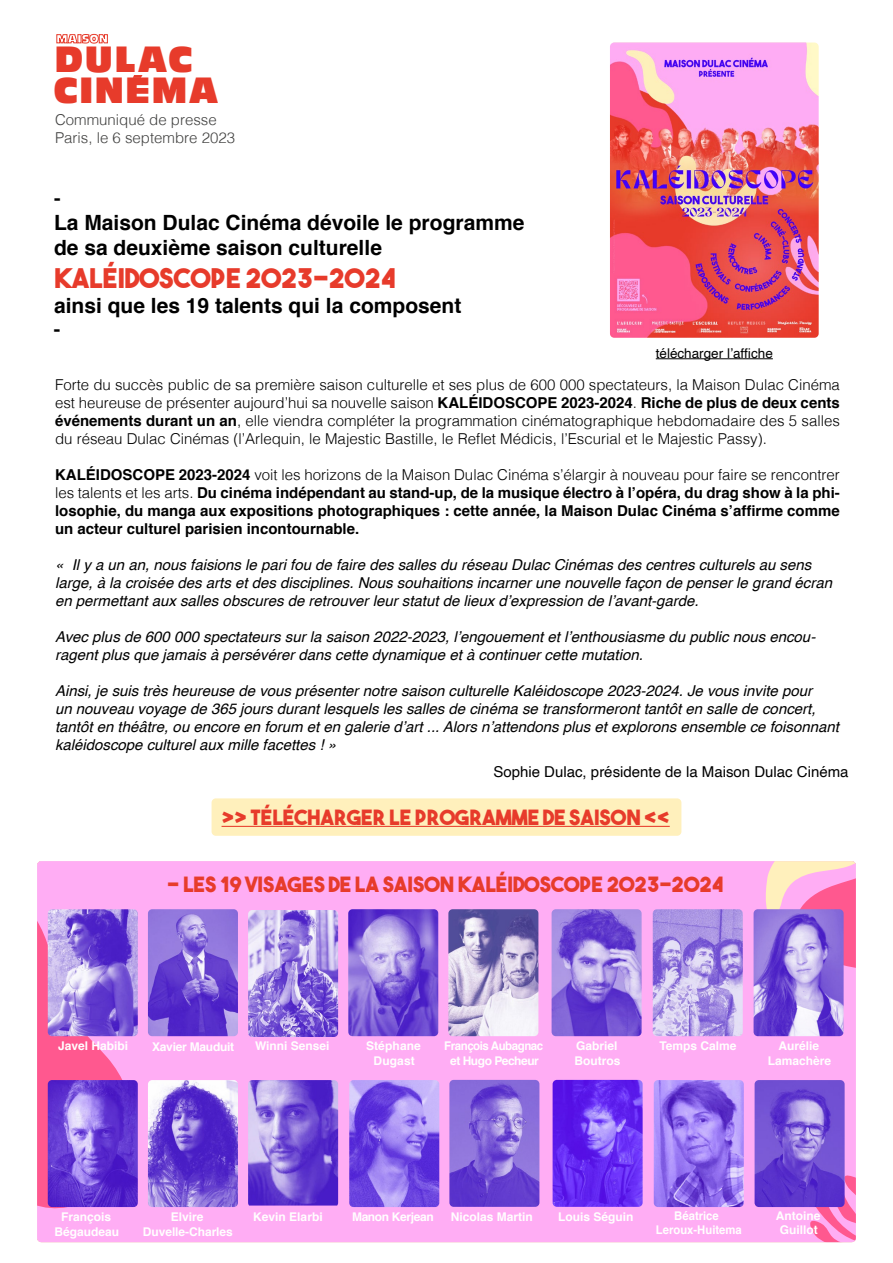
<style>
.page{position:relative;width:893px;height:1263px;background:#fff}
.page>*{position:absolute;margin:0;border:0;box-sizing:border-box;transform-origin:0 0}
.t1{font:38.25px "Antique Oli T Comp";letter-spacing:.04em;color:#e73b2b}
.t2{font:27px "The Bold Font";color:#e73b2b}
.t3{font:700 21px/25.2px "Helvetica";color:#000}
.t4{font:21px "The Bold Font";color:#e73b2b}
.t5{font:700 19.5px "Helvetica";color:#000}
.t6{font:italic 15px/18px "Helvetica";color:#000}
.t7{font:300 15px/18px "Helvetica";color:#000;text-align:justify}
.t8{font:700 15px/18px "Helvetica";color:#000;text-align:justify}
.t9{font:15px "Helvetica";color:#000}
.t10{font:300 15px/18px "Helvetica";color:#424241}
.t11{font:13.5px "Helvetica";color:#000}
.t12{font:700 12px/14.4px "Helvetica";color:#fff;text-align:center}
.t13{font:700 12px/14.4px "Helvetica";letter-spacing:-.04em;color:#fff;text-align:center;scale:.96 1}
.t14{font:700 12px/14.4px "Helvetica";color:#fff;text-align:center;scale:.94 1}
.t15{font:700 12px "Helvetica";letter-spacing:-.02em;color:#fff}
.t16{font:700 12px "Helvetica";letter-spacing:-.03em;color:#fff}
.s1{font-weight:700}
.s2{font-weight:300}
</style>
<div class="page">
<svg style="left:133px;top:75px;width:9px;height:3px"></svg>
<svg style="left:56px;top:33px;width:52px;height:11px"></svg>
<img style="left:610px;top:43px;width:209px;height:295px">
<hr style="left:656px;top:358px;width:117px;height:1px;background:#000">
<div style="left:212px;top:798px;width:469px;height:38px;background:#fff0bc;border-radius:4px"></div>
<hr style="left:222px;top:826px;width:448px;height:1px;background:#e73b2b">
<div style="left:37px;top:861px;width:819px;height:381px;background:#ffadf4"></div>
<svg style="left:654px;top:883px;width:5px;height:15px"></svg>
<svg style="left:809px;top:1165px;width:47px;height:77px;background:#fe84c3"></svg>
<svg style="left:37px;top:901px;width:96px;height:319px;background:#fe78b5"></svg>
<svg style="left:762px;top:861px;width:94px;height:111px;background:#fea5c0"></svg>
<img style="left:348px;top:909px;width:90px;height:127px">
<img style="left:448px;top:909px;width:90px;height:127px">
<img style="left:552px;top:909px;width:90px;height:127px">
<img style="left:653px;top:909px;width:90px;height:127px">
<img style="left:754px;top:909px;width:90px;height:127px">
<img style="left:48px;top:909px;width:90px;height:127px">
<img style="left:449px;top:1080px;width:90px;height:127px">
<img style="left:148px;top:909px;width:90px;height:127px">
<img style="left:553px;top:1080px;width:90px;height:127px">
<img style="left:48px;top:1080px;width:90px;height:127px">
<img style="left:148px;top:1080px;width:90px;height:127px">
<img style="left:248px;top:1080px;width:90px;height:125px">
<img style="left:349px;top:1080px;width:90px;height:127px">
<img style="left:654px;top:1080px;width:90px;height:127px">
<img style="left:755px;top:1080px;width:90px;height:127px">
<img style="left:248px;top:910px;width:90px;height:127px">
<h1 class="t1" style="left:55px;top:38px;width:139px">DULAC</h1>
<h1 class="t1" style="left:54px;top:69px;width:166px">CINEMA</h1>
<p class="t10" style="left:55px;top:109px;width:182px">Communiqué de presse<br>Paris, le 6 septembre 2023</p>
<h3 class="t5" style="left:54px;top:182px;width:8px">-</h3>
<h3 class="t3" style="left:54px;top:210px;width:472px">La Maison Dulac Cinéma dévoile le programme de sa deuxième saison culturelle</h3>
<h2 class="t2" style="left:54px;top:261px;width:343px">KALÉIDOSCOPE 2023-2024</h2>
<h3 class="t3" style="left:54px;top:293px;width:409px">ainsi que les 19 talents qui la composent</h3>
<h3 class="t5" style="left:54px;top:314px;width:8px">-</h3>
<p class="t11" style="left:656px;top:343px;width:119px">télécharger l’affiche</p>
<p class="t7" style="left:55px;top:375px;width:786px">Forte du succès public de sa première saison culturelle et ses plus de 600 000 spectateurs, la Maison Dulac Cinéma est heureuse de présenter aujourd’hui sa nouvelle saison <span class="s1">KALÉIDOSCOPE 2023-2024</span>. <span class="s1">Riche de plus de deux cents événements durant un an</span>, elle viendra compléter la programmation cinématographique hebdomadaire des 5 salles du réseau Dulac Cinémas (l’Arlequin, le Majestic Bastille, le Reflet Médicis, l’Escurial et le Majestic Passy).</p>
<p class="t8" style="left:55px;top:466px;width:786px">KALÉIDOSCOPE 2023-2024 <span class="s2">voit les horizons de la Maison Dulac Cinéma s’élargir à nouveau pour faire se rencontrer les talents et les arts.</span> Du cinéma indépendant au stand-up, de la musique électro à l’opéra, du drag show à la phi&shy;losophie, du manga aux expositions photographiques : cette année, la Maison Dulac Cinéma s’affirme comme un acteur culturel parisien incontournable.</p>
<p class="t6" style="left:55px;top:556px;width:779px">« Il y a un an, nous faisions le pari fou de faire des salles du réseau Dulac Cinémas des centres culturels au sens large, à la croisée des arts et des disciplines. Nous souhaitions incarner une nouvelle façon de penser le grand écran en permettant aux salles obscures de retrouver leur statut de lieux d’expression de l’avant-garde.</p>
<p class="t6" style="left:55px;top:628px;width:762px">Avec plus de 600 000 spectateurs sur la saison 2022-2023, l’engouement et l’enthousiasme du public nous encou&shy;ragent plus que jamais à persévérer dans cette dynamique et à continuer cette mutation.</p>
<p class="t6" style="left:55px;top:682px;width:785px">Ainsi, je suis très heureuse de vous présenter notre saison culturelle Kaléidoscope 2023-2024. Je vous invite pour<br>un nouveau voyage de 365 jours durant lesquels les salles de cinéma se transformeront tantôt en salle de concert, tantôt en théâtre, ou encore en forum et en galerie d’art ... Alors n’attendons plus et explorons ensemble ce foisonnant kaléidoscope culturel aux mille facettes ! »</p>
<p class="t9" style="left:493px;top:760px;width:357px">Sophie Dulac, présidente de la Maison Dulac Cinéma</p>
<h3 class="t4" style="left:222px;top:804px;width:450px">&gt;&gt; TÉLÉCHARGER LE PROGRAMME DE SAISON &lt;&lt;</h3>
<h3 class="t4" style="left:167px;top:871px;width:558px">- LES 19 VISAGES DE LA SAISON KALÉIDOSCOPE 2023-2024</h3>
<p class="t12" style="left:58px;top:1039px;width:72px">Javel Habibi</p>
<p class="t15" style="left:152px;top:1036px;width:84px">Xavier Mauduit</p>
<p class="t12" style="left:255px;top:1038px;width:76px">Winni Sensei</p>
<p class="t12" style="left:366px;top:1039px;width:56px">Stéphane<br>Dugast</p>
<p class="t13" style="left:444px;top:1039px;width:105px">François Aubagnac et Hugo Pecheur</p>
<p class="t12" style="left:575px;top:1039px;width:47px;text-align:left">Gabriel<br>Boutros</p>
<p class="t12" style="left:659px;top:1039px;width:79px">Temps Calme</p>
<p class="t12" style="left:768px;top:1039px;width:65px">Aurélie<br>Lamachère</p>
<p class="t12" style="left:143px;top:1210px;width:92px">Elvire<br>Duvelle-Charles</p>
<p class="t12" style="left:253px;top:1210px;width:71px">Kevin Elarbi</p>
<p class="t16" style="left:352px;top:1207px;width:83px">Manon Kerjean</p>
<p class="t14" style="left:656px;top:1208px;width:93px">Béatrice<br>Leroux-Huitema</p>
<p class="t12" style="left:776px;top:1208px;width:46px">Antoine<br>Guillot</p>
<p class="t12" style="left:451px;top:1209px;width:84px">Nicolas Martin</p>
<p class="t12" style="left:61px;top:1210px;width:52px">François</p>
<p class="t12" style="left:558px;top:1210px;width:77px">Louis Séguin</p>
<p class="t12" style="left:55px;top:1224px;width:66px">Bégaudeau</p>
</div>
